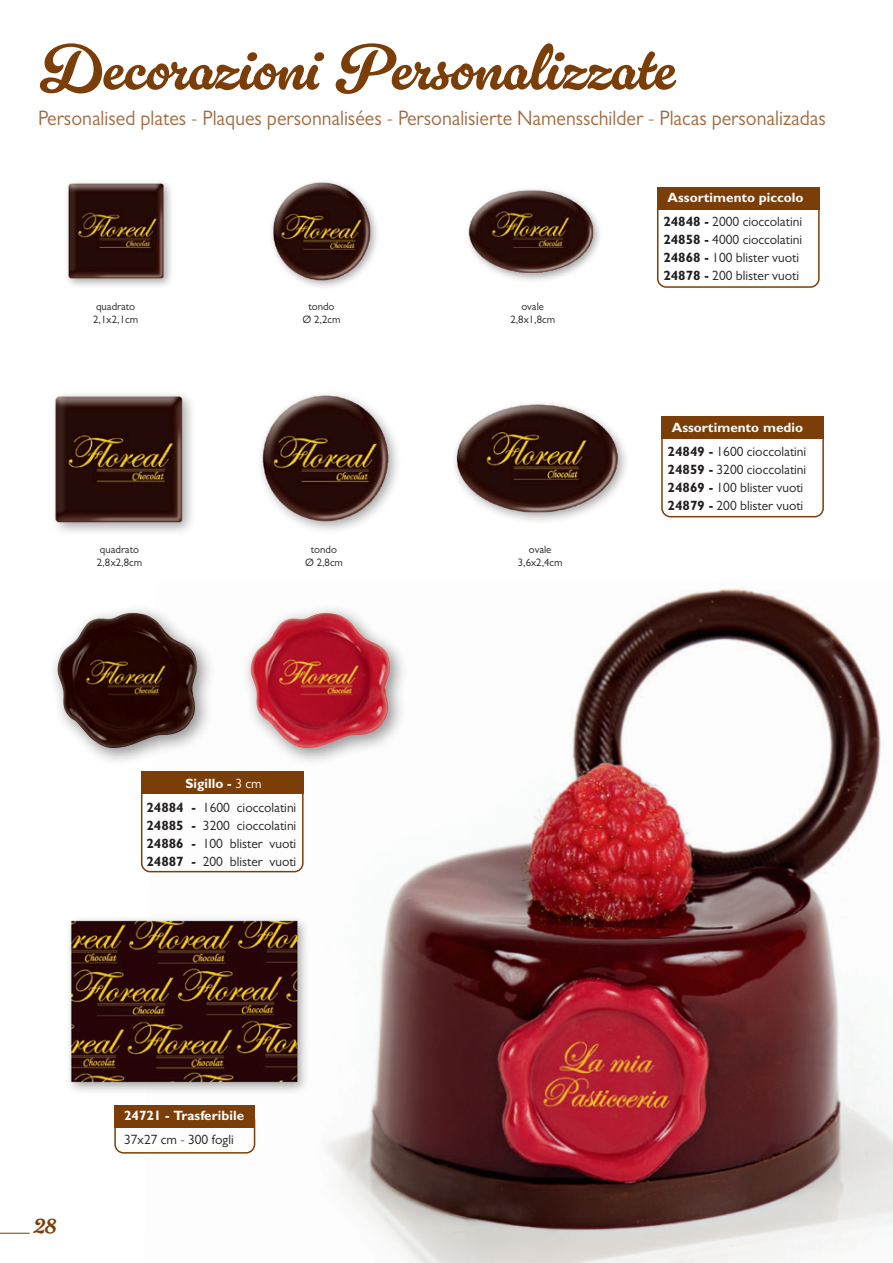
<style>
.page{position:relative;width:893px;height:1263px;background:#fff}
.page>*{position:absolute;margin:0;border:0;box-sizing:border-box;transform-origin:0 0}
.t1{font:64.5px "Gelato Luxe";color:#7c3e08}
.t2{font:21px "Gill Sans";color:#a06a42;scale:.94 1}
.t3{font:21px "Gelato Luxe";color:#7c3e08}
.Titoletto_bianco{font:13.5px "Gill Sans";color:#231f20}
.Titoletto_bianco-2{font:700 13.5px "Gill Sans";color:#fff}
.t4{font:10.8px "Gill Sans";color:#231f20}
.s1{font-weight:400}
.s2{font-weight:700}
</style>
<div class="page">
<img style="left:144px;top:589px;width:749px;height:674px">
<hr style="left:0;top:1233px;width:30px;height:1px;background:#7c3e08">
<div style="left:65px;top:915px;width:245px;height:180px;background:#f8f8f8"></div>
<img style="left:70px;top:910px;width:234px;height:188px">
<div style="left:241px;top:603px;width:167px;height:163px;background:#231f20;opacity:.5"></div>
<img style="left:249px;top:612px;width:142px;height:137px">
<div style="left:48px;top:603px;width:167px;height:163px;background:#231f20;opacity:.5"></div>
<img style="left:56px;top:612px;width:142px;height:137px">
<div style="left:64px;top:178px;width:110px;height:111px;background:#231f20;opacity:.4"></div>
<img style="left:64px;top:178px;width:108px;height:106px">
<img style="left:272px;top:182px;width:105px;height:105px">
<img style="left:468px;top:189px;width:132px;height:92px">
<div style="left:50px;top:390px;width:146px;height:147px;background:#f9f9f9"></div>
<img style="left:55px;top:395px;width:135px;height:135px">
<img style="left:261px;top:394px;width:137px;height:135px">
<img style="left:454px;top:403px;width:172px;height:118px">
<div style="left:661px;top:423px;width:163px;height:94px;border:2px solid #7c3e08;border-radius:9px"></div>
<div style="left:661px;top:417px;width:163px;height:22px;background:#7c3e08"></div>
<div style="left:657px;top:194px;width:163px;height:94px;border:2px solid #7c3e08;border-radius:9px"></div>
<div style="left:657px;top:187px;width:163px;height:23px;background:#7c3e08"></div>
<div style="left:114px;top:1111px;width:141px;height:42px;border:2px solid #7c3e08;border-radius:9px"></div>
<div style="left:114px;top:1105px;width:141px;height:22px;background:#7c3e08"></div>
<div style="left:141px;top:778px;width:163px;height:94px;border:2px solid #7c3e08;border-radius:9px"></div>
<div style="left:141px;top:772px;width:163px;height:22px;background:#7c3e08"></div>
<p class="t1" style="left:38px;top:30px;width:639px">Decorazioni Personalizzate</p>
<p class="t2" style="left:38px;top:106px;width:839px">Personalised plates - Plaques personnalisées - Personalisierte Namensschilder - Placas personalizadas</p>
<p class="t4" style="left:96px;top:300px;width:41px">quadrato</p>
<p class="t4" style="left:93px;top:313px;width:46px">2,1x2,1cm</p>
<p class="t4" style="left:100px;top:543px;width:41px">quadrato</p>
<p class="t4" style="left:97px;top:556px;width:47px">2,8x2,8cm</p>
<p class="t4" style="left:308px;top:300px;width:28px">tondo</p>
<p class="t4" style="left:303px;top:313px;width:39px">Ø 2,2cm</p>
<p class="t4" style="left:311px;top:543px;width:28px">tondo</p>
<p class="t4" style="left:305px;top:556px;width:39px">Ø 2,8cm</p>
<p class="Titoletto_bianco-2" style="left:185px;top:775px;width:78px">Sigillo - <span class="s1">3 cm</span></p>
<p class="Titoletto_bianco" style="left:146px;top:799px;width:151px"><span class="s2">24884 -</span> 1600 cioccolatini</p>
<p class="Titoletto_bianco" style="left:146px;top:817px;width:151px"><span class="s2">24885 -</span> 3200 cioccolatini</p>
<p class="Titoletto_bianco" style="left:146px;top:835px;width:151px"><span class="s2">24886 -</span> 100 blister vuoti</p>
<p class="Titoletto_bianco" style="left:146px;top:853px;width:151px"><span class="s2">24887 -</span> 200 blister vuoti</p>
<h2 class="t3" style="left:34px;top:1213px;width:24px">28</h2>
<p class="Titoletto_bianco-2" style="left:124px;top:1107px;width:122px">24721 - Trasferibile</p>
<p class="Titoletto_bianco" style="left:124px;top:1132px;width:111px">37x27 cm - 300 fogli</p>
<p class="t4" style="left:521px;top:300px;width:24px">ovale</p>
<p class="t4" style="left:510px;top:313px;width:46px">2,8x1,8cm</p>
<p class="t4" style="left:529px;top:543px;width:24px">ovale</p>
<p class="t4" style="left:518px;top:556px;width:46px">3,6x2,4cm</p>
<p class="Titoletto_bianco-2" style="left:668px;top:189px;width:137px">Assortimento piccolo</p>
<p class="Titoletto_bianco" style="left:663px;top:214px;width:140px"><span class="s2">24848 -</span> 2000 cioccolatini</p>
<p class="Titoletto_bianco" style="left:663px;top:232px;width:140px"><span class="s2">24858 -</span> 4000 cioccolatini</p>
<p class="Titoletto_bianco" style="left:663px;top:250px;width:137px"><span class="s2">24868 -</span> 100 blister vuoti</p>
<p class="Titoletto_bianco" style="left:663px;top:268px;width:137px"><span class="s2">24878 -</span> 200 blister vuoti</p>
<p class="Titoletto_bianco-2" style="left:672px;top:419px;width:133px">Assortimento medio</p>
<p class="Titoletto_bianco" style="left:668px;top:443px;width:140px"><span class="s2">24849 -</span> 1600 cioccolatini</p>
<p class="Titoletto_bianco" style="left:668px;top:461px;width:140px"><span class="s2">24859 -</span> 3200 cioccolatini</p>
<p class="Titoletto_bianco" style="left:668px;top:479px;width:137px"><span class="s2">24869 -</span> 100 blister vuoti</p>
<p class="Titoletto_bianco" style="left:668px;top:497px;width:137px"><span class="s2">24879 -</span> 200 blister vuoti</p>
</div>
